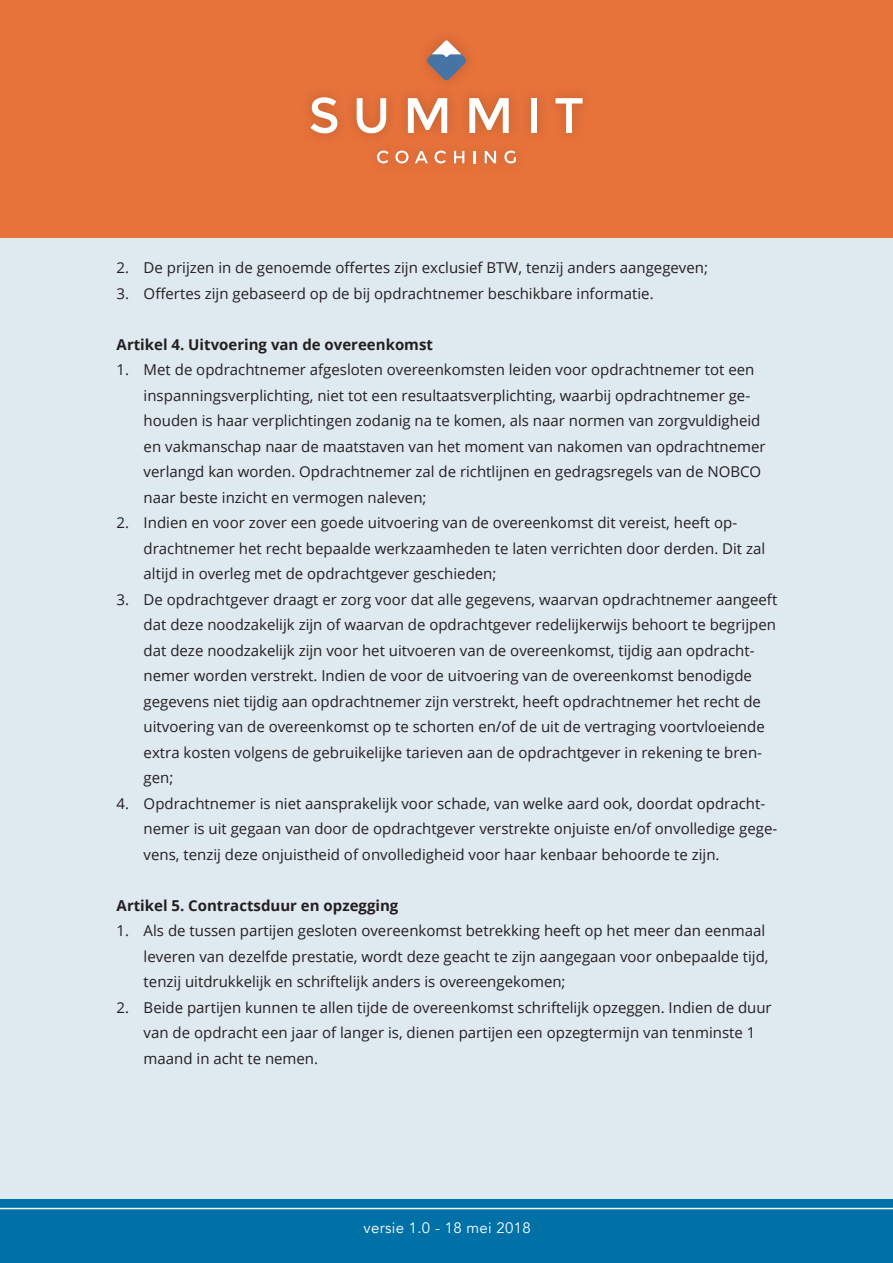
<style>
.page{position:relative;width:893px;height:1263px;background:#fff}
.page>*{position:absolute;margin:0;border:0;box-sizing:border-box;transform-origin:0 0}
.t1{font:15px/25.5px "Open Sans";color:#231f20}
.t2{font:700 15px "Open Sans";color:#231f20}
.t3{font:15px "Avenir";letter-spacing:.02em;color:#fff}
</style>
<div class="page">
<div style="left:0;top:237px;width:893px;height:962px;background:#dfe9f0"></div>
<div style="left:0;top:0;width:893px;height:237px;background:#e7723a"></div>
<img style="left:315px;top:39px;width:266px;height:125px">
<svg style="left:310px;top:97px;width:27px;height:36px"></svg>
<svg style="left:357px;top:98px;width:29px;height:35px"></svg>
<svg style="left:408px;top:98px;width:39px;height:35px"></svg>
<svg style="left:469px;top:98px;width:40px;height:35px"></svg>
<div style="left:531px;top:98px;width:6px;height:35px;background:#fff"></div>
<svg style="left:555px;top:98px;width:28px;height:35px"></svg>
<svg style="left:427px;top:40px;width:39px;height:40px"></svg>
<svg style="left:377px;top:151px;width:11px;height:12px"></svg>
<svg style="left:395px;top:151px;width:13px;height:12px"></svg>
<svg style="left:415px;top:151px;width:13px;height:12px"></svg>
<svg style="left:434px;top:151px;width:12px;height:12px"></svg>
<svg style="left:454px;top:151px;width:10px;height:12px"></svg>
<svg style="left:473px;top:151px;width:3px;height:12px"></svg>
<svg style="left:485px;top:151px;width:11px;height:12px"></svg>
<svg style="left:504px;top:151px;width:12px;height:12px"></svg>
<div style="left:0;top:1199px;width:893px;height:64px;background:#0071a7"></div>
<hr style="left:0;top:1208px;width:893px;height:1px;background:#fff">
<p class="t1" style="left:117px;top:254px;width:593px">2. De prijzen in de genoemde offertes zijn exclusief BTW, tenzij anders aangegeven;</p>
<p class="t1" style="left:117px;top:280px;width:538px">3. Offertes zijn gebaseerd op de bij opdrachtnemer beschikbare informatie.</p>
<p class="t2" style="left:117px;top:333px;width:318px">Artikel 4. Uitvoering van de overeenkomst</p>
<p class="t1" style="left:144px;top:356px;width:623px;text-indent:-27px">1. Met de opdrachtnemer afgesloten overeenkomsten leiden voor opdrachtnemer tot een inspanningsverplichting, niet tot een resultaatsverplichting, waarbij opdrachtnemer ge&shy;houden is haar verplichtingen zodanig na te komen, als naar normen van zorgvuldigheid en vakmanschap naar de maatstaven van het moment van nakomen van opdrachtnemer verlangd kan worden. Opdrachtnemer zal de richtlijnen en gedragsregels van de NOBCO naar beste inzicht en vermogen naleven;</p>
<p class="t1" style="left:144px;top:509px;width:623px;text-indent:-27px">2. Indien en voor zover een goede uitvoering van de overeenkomst dit vereist, heeft op&shy;drachtnemer het recht bepaalde werkzaamheden te laten verrichten door derden. Dit zal altijd in overleg met de opdrachtgever geschieden;</p>
<p class="t1" style="left:144px;top:586px;width:635px;text-indent:-27px">3. De opdrachtgever draagt er zorg voor dat alle gegevens, waarvan opdrachtnemer aangeeft dat deze noodzakelijk zijn of waarvan de opdrachtgever redelijkerwijs behoort te begrijpen dat deze noodzakelijk zijn voor het uitvoeren van de overeenkomst, tijdig aan opdracht&shy;nemer worden verstrekt. Indien de voor de uitvoering van de overeenkomst benodigde gegevens niet tijdig aan opdrachtnemer zijn verstrekt, heeft opdrachtnemer het recht de uitvoering van de overeenkomst op te schorten en/of de uit de vertraging voortvloeiende extra kosten volgens de gebruikelijke tarieven aan de opdrachtgever in rekening te bren&shy;gen;</p>
<p class="t1" style="left:144px;top:790px;width:635px;text-indent:-27px">4. Opdrachtnemer is niet aansprakelijk voor schade, van welke aard ook, doordat opdracht&shy;nemer is uit gegaan van door de opdrachtgever verstrekte onjuiste en/of onvolledige gege&shy;vens, tenzij deze onjuistheid of onvolledigheid voor haar kenbaar behoorde te zijn.</p>
<p class="t2" style="left:117px;top:894px;width:283px">Artikel 5. Contractsduur en opzegging</p>
<p class="t1" style="left:144px;top:917px;width:626px;text-indent:-27px">1. Als de tussen partijen gesloten overeenkomst betrekking heeft op het meer dan eenmaal leveren van dezelfde prestatie, wordt deze geacht te zijn aangegaan voor onbepaalde tijd, tenzij uitdrukkelijk en schriftelijk anders is overeengekomen;</p>
<p class="t1" style="left:144px;top:994px;width:630px;text-indent:-27px">2. Beide partijen kunnen te allen tijde de overeenkomst schriftelijk opzeggen. Indien de duur van de opdracht een jaar of langer is, dienen partijen een opzegtermijn van tenminste 1 maand in acht te nemen.</p>
<p class="t3" style="left:364px;top:1219px;width:169px">versie 1.0 - 18 mei 2018</p>
</div>
